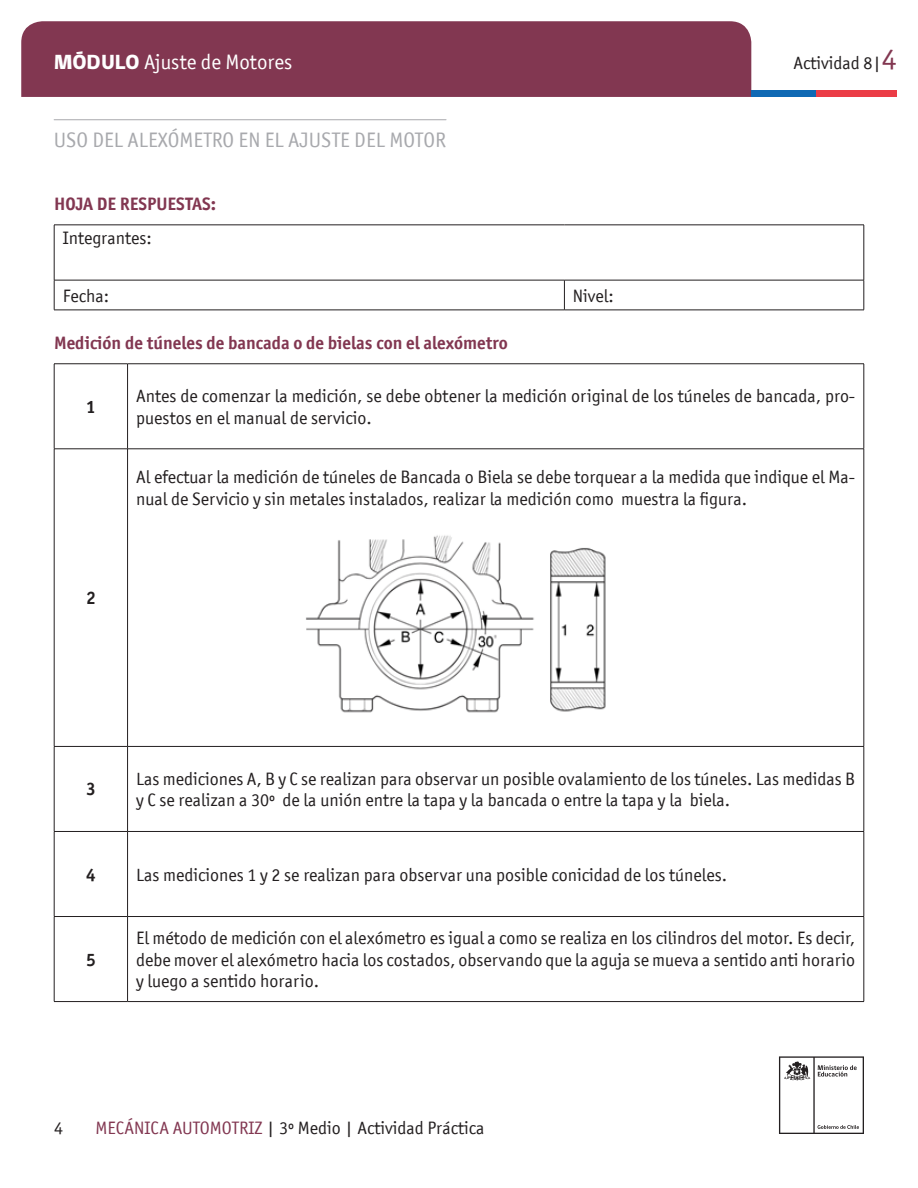
<style>
.page{position:relative;width:918px;height:1188px;background:#fff}
.page>*{position:absolute;margin:0;border:0;box-sizing:border-box;transform-origin:0 0}
.t1{font:21px "Officina San ITC";color:#a8a9ad}
.t2{font:21px "Officina San ITC";color:#fff}
.t3{font:18px/21.6px "Officina San ITC";color:#231f20}
.t4{font:700 18px "Officina San ITC";color:#823751}
.t5{font:700 18px "Officina San ITC";color:#231f20}
.s1{font-family:"gob CL";font-weight:800}
.s2{font-size:30px;color:#823751}
.s3{color:#823751}
</style>
<div class="page">
<svg style="left:779px;top:1056px;width:85px;height:78px"></svg>
<div style="left:21px;top:21px;width:730px;height:76px;background:#823751"></div>
<div style="left:751px;top:90px;width:65px;height:7px;background:#0f69b4"></div>
<div style="left:816px;top:90px;width:81px;height:7px;background:#eb3c46"></div>
<hr style="left:54px;top:119px;width:392px;height:1px;background:#a8a9ad">
<hr style="left:864px;top:225px;width:1px;height:55px;background:#231f20">
<hr style="left:54px;top:280px;width:510px;height:1px;background:#231f20">
<hr style="left:564px;top:280px;width:300px;height:1px;background:#231f20">
<hr style="left:564px;top:280px;width:1px;height:30px;background:#231f20">
<hr style="left:54px;top:225px;width:510px;height:1px;background:#231f20">
<hr style="left:54px;top:225px;width:1px;height:55px;background:#231f20">
<hr style="left:564px;top:225px;width:300px;height:1px;background:#231f20">
<hr style="left:54px;top:280px;width:1px;height:30px;background:#231f20">
<hr style="left:864px;top:280px;width:1px;height:30px;background:#231f20">
<hr style="left:54px;top:310px;width:510px;height:1px;background:#231f20">
<hr style="left:564px;top:310px;width:300px;height:1px;background:#231f20">
<hr style="left:54px;top:364px;width:74px;height:1px;background:#231f20">
<hr style="left:54px;top:364px;width:1px;height:85px;background:#231f20">
<hr style="left:128px;top:364px;width:736px;height:1px;background:#231f20">
<hr style="left:127px;top:364px;width:1px;height:85px;background:#231f20">
<hr style="left:864px;top:364px;width:1px;height:85px;background:#231f20">
<hr style="left:54px;top:449px;width:74px;height:1px;background:#231f20">
<hr style="left:54px;top:449px;width:1px;height:297px;background:#231f20">
<hr style="left:128px;top:449px;width:736px;height:1px;background:#231f20">
<hr style="left:127px;top:449px;width:1px;height:297px;background:#231f20">
<hr style="left:864px;top:449px;width:1px;height:297px;background:#231f20">
<hr style="left:54px;top:746px;width:74px;height:1px;background:#231f20">
<hr style="left:54px;top:747px;width:1px;height:84px;background:#231f20">
<hr style="left:128px;top:746px;width:736px;height:1px;background:#231f20">
<hr style="left:127px;top:747px;width:1px;height:84px;background:#231f20">
<hr style="left:864px;top:747px;width:1px;height:84px;background:#231f20">
<hr style="left:54px;top:831px;width:74px;height:1px;background:#231f20">
<hr style="left:54px;top:832px;width:1px;height:84px;background:#231f20">
<hr style="left:128px;top:831px;width:736px;height:1px;background:#231f20">
<hr style="left:127px;top:832px;width:1px;height:84px;background:#231f20">
<hr style="left:864px;top:832px;width:1px;height:84px;background:#231f20">
<hr style="left:54px;top:916px;width:74px;height:1px;background:#231f20">
<hr style="left:54px;top:917px;width:1px;height:84px;background:#231f20">
<hr style="left:128px;top:916px;width:736px;height:1px;background:#231f20">
<hr style="left:127px;top:917px;width:1px;height:84px;background:#231f20">
<hr style="left:864px;top:917px;width:1px;height:84px;background:#231f20">
<hr style="left:54px;top:1001px;width:74px;height:1px;background:#231f20">
<hr style="left:128px;top:1001px;width:736px;height:1px;background:#231f20">
<img style="left:306px;top:535px;width:300px;height:178px">
<p class="t2" style="left:54px;top:50px;width:240px"><span class="s1">MÓDULO</span> Ajuste de Motores</p>
<p class="t3" style="left:794px;top:52px;width:105px">Actividad 8|<span class="s2">4</span></p>
<p class="t1" style="left:54px;top:128px;width:394px">USO DEL ALEXÓMETRO EN EL AJUSTE DEL MOTOR</p>
<p class="t4" style="left:54px;top:193px;width:164px">HOJA DE RESPUESTAS:</p>
<p class="t3" style="left:63px;top:227px;width:91px">Integrantes:</p>
<p class="t3" style="left:63px;top:285px;width:48px">Fecha:</p>
<p class="t3" style="left:573px;top:285px;width:42px">Nivel:</p>
<p class="t4" style="left:54px;top:332px;width:455px">Medición de túneles de bancada o de bielas con el alexómetro</p>
<p class="t5" style="left:86px;top:396px;width:11px">1</p>
<p class="t3" style="left:136px;top:385px;width:721px">Antes de comenzar la medición, se debe obtener la medición original de los túneles de bancada, pro&shy;puestos en el manual de servicio.</p>
<p class="t5" style="left:86px;top:587px;width:11px">2</p>
<p class="t3" style="left:136px;top:466px;width:721px">Al efectuar la medición de túneles de Bancada o Biela se debe torquear a la medida que indique el Ma&shy;nual de Servicio y sin metales instalados, realizar la medición como muestra la figura.</p>
<p class="t5" style="left:86px;top:778px;width:11px">3</p>
<p class="t3" style="left:136px;top:768px;width:721px">Las mediciones A, B y C se realizan para observar un posible ovalamiento de los túneles. Las medidas B y C se realizan a 30º de la unión entre la tapa y la bancada o entre la tapa y la biela.</p>
<p class="t5" style="left:86px;top:863px;width:11px">4</p>
<p class="t3" style="left:136px;top:864px;width:593px">Las mediciones 1 y 2 se realizan para observar una posible conicidad de los túneles.</p>
<p class="t5" style="left:86px;top:948px;width:11px">5</p>
<p class="t3" style="left:136px;top:927px;width:721px;text-align:justify">El método de medición con el alexómetro es igual a como se realiza en los cilindros del motor. Es decir, debe mover el alexómetro hacia los costados, observando que la aguja se mueva a sentido anti horario y luego a sentido horario.</p>
<p class="t3" style="left:54px;top:1117px;width:10px">4</p>
<p class="t3" style="left:95px;top:1117px;width:391px"><span class="s3">MECÁNICA AUTOMOTRIZ</span> | 3º Medio | Actividad Práctica</p>
</div>
